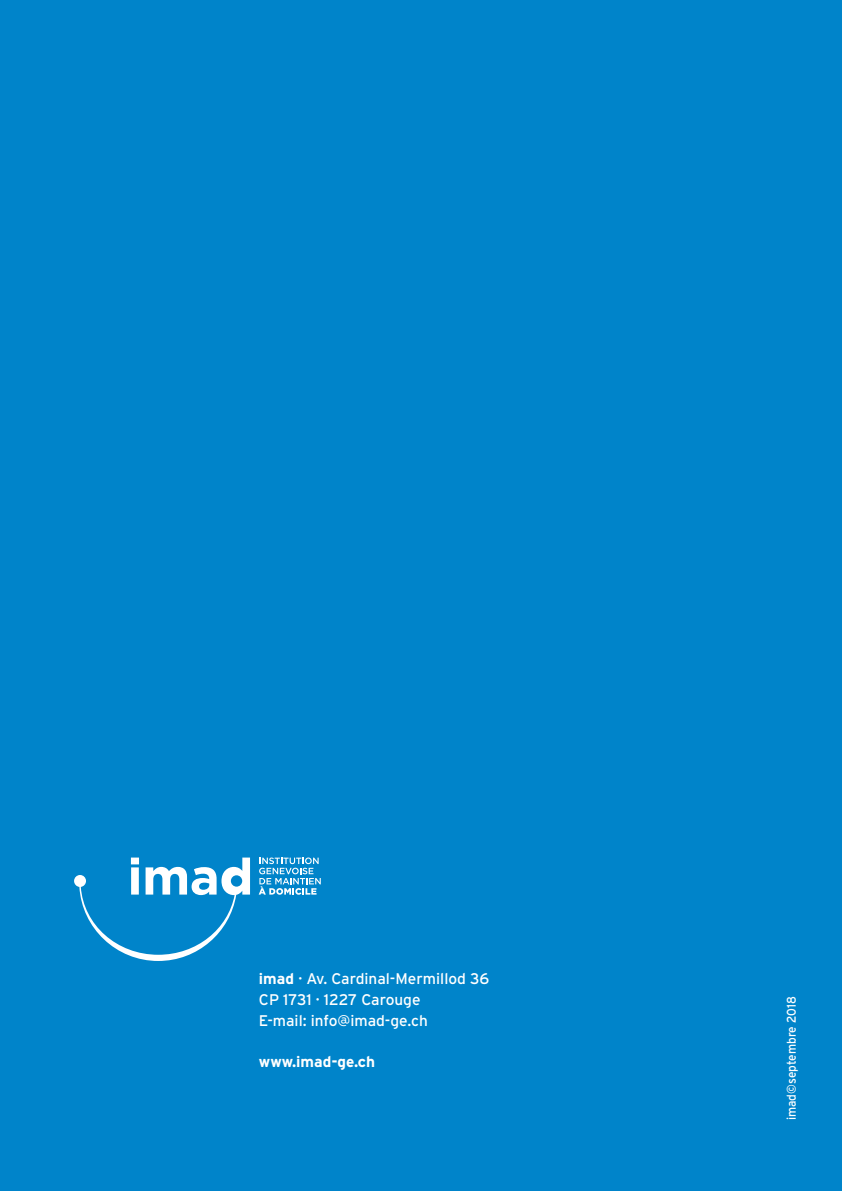
<style>
.page{position:relative;width:842px;height:1191px;background:#fff}
.page>*{position:absolute;margin:0;border:0;box-sizing:border-box;transform-origin:0 0}
.t1{font:15.4px "Interstate";color:#fff}
.t2{font:700 15.4px "Interstate";color:#fff}
.Texte{font:12.6px "Interstate";color:#fff;scale:.93 1}
.s1{font-weight:700}
</style>
<div class="page">
<div style="left:0;top:0;width:842px;height:1190px;background:#0084ca"></div>
<svg style="left:74px;top:857px;width:176px;height:104px"></svg>
<svg style="left:259px;top:857px;width:62px;height:37px"></svg>
<p class="t1" style="left:259px;top:969px;width:232px"><span class="s1">imad</span> · Av. Cardinal-Mermillod 36</p>
<p class="t1" style="left:259px;top:990px;width:163px">CP 1731 · 1227 Carouge</p>
<p class="t1" style="left:259px;top:1010px;width:170px">E-mail: info@imad-ge.ch</p>
<p class="t2" style="left:259px;top:1052px;width:118px">www.imad-ge.ch</p>
<p class="Texte" style="left:784px;top:1120px;width:135px;rotate:-90deg">imad©septembre 2018</p>
</div>
